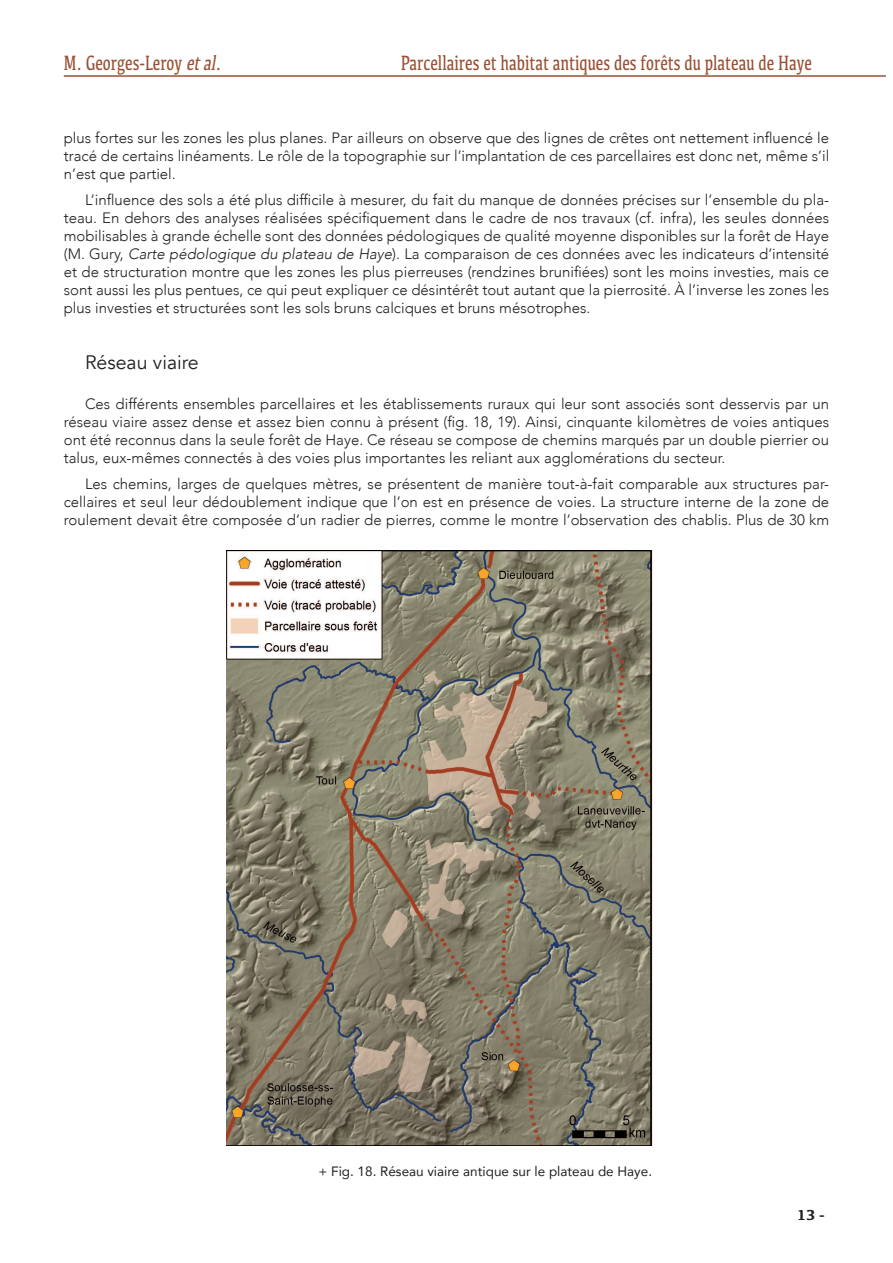
<style>
.page{position:relative;width:893px;height:1263px;background:#fff}
.page>*{position:absolute;margin:0;border:0;box-sizing:border-box;transform-origin:0 0}
.t1{font:21.45px "Kefa";color:#995135;scale:.7 1}
.t2{font:19.5px "Avenir";color:#231f20}
.t3{font:300 15px/18px "Avenir";color:#231f20;text-align:justify}
.t4{font:700 15px "Kefa";color:#231f20}
.t5{font:13.5px "Avenir";color:#231f20}
.s1{font-style:italic}
.s2{font-style:inherit}
</style>
<div class="page">
<hr style="left:64px;top:75px;width:822px;height:2px;background:#995135">
<img style="left:227px;top:551px;width:425px;height:595px">
<h1 class="t1" style="left:64px;top:55px;width:231px">M. Georges-Leroy <span class="s1">etal.</span></h1>
<h1 class="t1" style="left:401px;top:55px;width:589px">Parcellaires et habitat antiques des forêts du plateau de Haye</h1>
<p class="t3" style="left:64px;top:128px;width:767px">plus fortes sur les zones les plus planes. Par ailleurs on observe que des lignes de crêtes ont nettement inluencé le tracé de certains linéaments. Le rôle de la topographie sur l’implantation de ces parcellaires est donc net, même s’il n’est que partiel.</p>
<p class="t3" style="left:64px;top:191px;width:767px;text-indent:21px">L’inluence des sols a été plus dificile à mesurer, du fait du manque de données précises sur l’ensemble du pla&shy;teau. En dehors des analyses réalisées spéciiquement dans le cadre de nos travaux (cf. infra), les seules données mobilisables à grande échelle sont des données pédologiques de qualité moyenne disponibles sur la forêt de Haye (M. Gury, <span class="s1">Carte pédologique du plateau de Haye</span>). La comparaison de ces données avec les indicateurs d’intensité et de structuration montre que les zones les plus pierreuses (rendzines bruniiées) sont les moins investies, mais ce sont aussi les plus pentues, ce qui peut expliquer ce désintérêt tout autant que la pierrosité. À l’inverse les zones les plus investies et structurées sont les sols bruns calciques et bruns mésotrophes.</p>
<h2 class="t2" style="left:85px;top:354px;width:115px">Réseau viaire</h2>
<p class="t3" style="left:64px;top:395px;width:767px;text-indent:21px">Ces différents ensembles parcellaires et les établissements ruraux qui leur sont associés sont desservis par un réseau viaire assez dense et assez bien connu à présent (ig. 18, 19). Ainsi, cinquante kilomètres de voies antiques ont été reconnus dans la seule forêt de Haye. Ce réseau se compose de chemins marqués par un double pierrier ou talus, eux-mêmes connectés à des voies plus importantes les reliant aux agglomérations du secteur.</p>
<p class="t3" style="left:64px;top:475px;width:767px;text-indent:21px">Les chemins, larges de quelques mètres, se présentent de manière tout-à-fait comparable aux structures par&shy;cellaires et seul leur dédoublement indique que l’on est en présence de voies. La structure interne de la zone de roulement devait être composée d’un radier de pierres, comme le montre l’observation des chablis. Plus de 30 km</p>
<p class="t5" style="left:318px;top:1165px;width:335px"><span class="s2">+</span> Fig. 18. Réseau viaire antique sur le plateau de Haye.</p>
<p class="t4" style="left:797px;top:1207px;width:30px">13 -</p>
</div>
